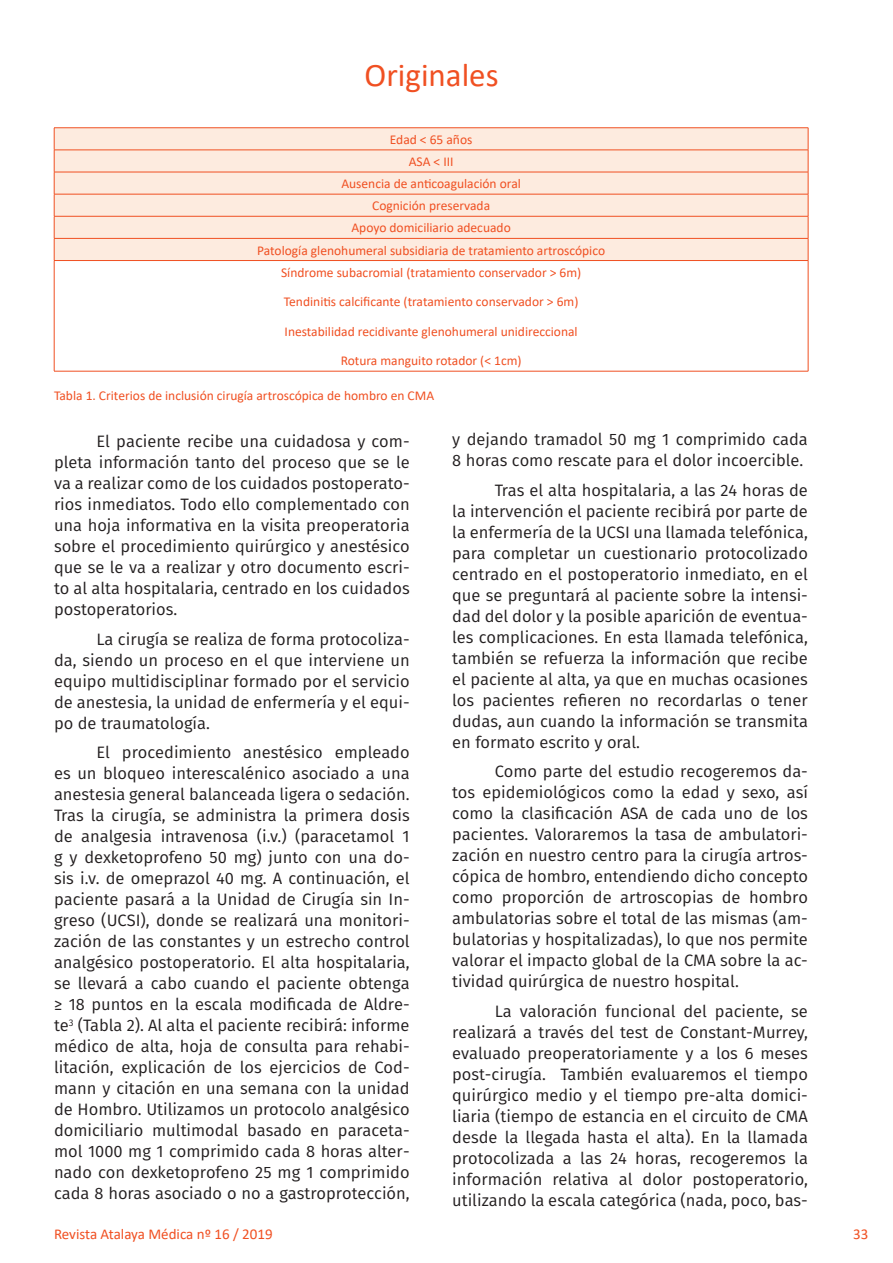
<style>
.page{position:relative;width:893px;height:1263px;background:#fff}
.page>*{position:absolute;margin:0;border:0;box-sizing:border-box;transform-origin:0 0}
.t1{font:33px "Calibri";color:#f05022}
.Texto{font:16.5px/21px "Fira Sans";color:#231f20;text-align:justify}
.t2{font:15px "Calibri";color:#f05022}
.Pie_de_imagen{font:13.5px "Calibri";color:#f05022}
</style>
<div class="page">
<div style="left:55px;top:128px;width:753px;height:132px;background:#fdebdf"></div>
<hr style="left:54px;top:127px;width:754px;height:1px;background:#f05022">
<hr style="left:54px;top:150px;width:754px;height:1px;background:#f05022">
<hr style="left:54px;top:172px;width:754px;height:1px;background:#f05022">
<hr style="left:54px;top:194px;width:754px;height:1px;background:#f05022">
<hr style="left:54px;top:216px;width:754px;height:1px;background:#f05022">
<hr style="left:54px;top:238px;width:754px;height:1px;background:#f05022">
<svg style="left:54px;top:128px;width:1px;height:132px"></svg>
<svg style="left:808px;top:128px;width:1px;height:132px"></svg>
<hr style="left:54px;top:260px;width:754px;height:1px;background:#f05022">
<hr style="left:54px;top:261px;width:1px;height:110px;background:#f05022">
<hr style="left:808px;top:261px;width:1px;height:110px;background:#f05022">
<hr style="left:54px;top:371px;width:754px;height:1px;background:#f05022">
<h1 class="t1" style="left:365px;top:52px;width:136px">Originales</h1>
<p class="Pie_de_imagen" style="left:390px;top:130px;width:84px">Edad &lt; 65 años</p>
<p class="Pie_de_imagen" style="left:409px;top:152px;width:46px">ASA &lt; III</p>
<p class="Pie_de_imagen" style="left:341px;top:174px;width:181px">Ausencia de anticoagulación oral</p>
<p class="Pie_de_imagen" style="left:372px;top:196px;width:120px">Cognición preservada</p>
<p class="Pie_de_imagen" style="left:351px;top:219px;width:161px">Apoyo domiciliario adecuado</p>
<p class="Pie_de_imagen" style="left:257px;top:241px;width:349px">Patología glenohumeral subsidiaria de tratamiento artroscópico</p>
<p class="Pie_de_imagen" style="left:281px;top:263px;width:302px">Síndrome subacromial (tratamiento conservador &gt; 6m)</p>
<p class="Pie_de_imagen" style="left:284px;top:292px;width:296px">Tendinitis calcificante (tratamiento conservador &gt; 6m)</p>
<p class="Pie_de_imagen" style="left:285px;top:322px;width:295px">Inestabilidad recidivante glenohumeral unidireccional</p>
<p class="Pie_de_imagen" style="left:341px;top:351px;width:182px">Rotura manguito rotador (&lt; 1cm)</p>
<p class="Pie_de_imagen" style="left:54px;top:386px;width:382px">Tabla 1. Criterios de inclusión cirugía artroscópica de hombro en CMA</p>
<p class="Texto" style="left:54px;top:430px;width:357px;text-indent:43px">El paciente recibe una cuidadosa y com&shy;pleta información tanto del proceso que se le va a realizar como de los cuidados postoperato&shy;rios inmediatos. Todo ello complementado con una hoja informativa en la visita preoperatoria sobre el procedimiento quirúrgico y anestésico que se le va a realizar y otro documento escri&shy;to al alta hospitalaria, centrado en los cuidados postoperatorios.</p>
<p class="Texto" style="left:54px;top:628px;width:357px;text-indent:43px">La cirugía se realiza de forma protocoliza&shy;da, siendo un proceso en el que interviene un equipo multidisciplinar formado por el servicio de anestesia, la unidad de enfermería y el equi&shy;po de traumatología.</p>
<p class="Texto" style="left:54px;top:741px;width:357px;text-indent:43px">El procedimiento anestésico empleado es un bloqueo interescalénico asociado a una anestesia general balanceada ligera o sedación.<br>Tras la cirugía, se administra la primera dosis de analgesia intravenosa (i.v.) (paracetamol 1 g y dexketoprofeno 50 mg) junto con una do&shy;sis i.v. de omeprazol 40 mg. A continuación, el paciente pasará a la Unidad de Cirugía sin In&shy;greso (UCSI), donde se realizará una monitori&shy;zación de las constantes y un estrecho control analgésico postoperatorio. El alta hospitalaria, se llevará a cabo cuando el paciente obtenga ≥ 18 puntos en la escala modificada de Aldre&shy;te<sup>3</sup> (Tabla 2). Al alta el paciente recibirá: informe médico de alta, hoja de consulta para rehabi&shy;litación, explicación de los ejercicios de Cod&shy;mann y citación en una semana con la unidad de Hombro. Utilizamos un protocolo analgésico domiciliario multimodal basado en paraceta&shy;mol 1000 mg 1 comprimido cada 8 horas alter&shy;nado con dexketoprofeno 25 mg 1 comprimido cada 8 horas asociado o no a gastroprotección,</p>
<p class="t2" style="left:54px;top:1223px;width:220px">Revista Atalaya Médica nº 16 / 2019</p>
<p class="Texto" style="left:452px;top:429px;width:357px">y dejando tramadol 50 mg 1 comprimido cada<br>8 horas como rescate para el dolor incoercible.</p>
<p class="Texto" style="left:452px;top:479px;width:357px;text-indent:43px">Tras el alta hospitalaria, a las 24 horas de la intervención el paciente recibirá por parte de la enfermería de la UCSI una llamada telefónica, para completar un cuestionario protocolizado centrado en el postoperatorio inmediato, en el que se preguntará al paciente sobre la intensi&shy;dad del dolor y la posible aparición de eventua&shy;les complicaciones. En esta llamada telefónica, también se refuerza la información que recibe el paciente al alta, ya que en muchas ocasiones los pacientes refieren no recordarlas o tener dudas, aun cuando la información se transmita en formato escrito y oral.</p>
<p class="Texto" style="left:452px;top:761px;width:357px;text-indent:43px">Como parte del estudio recogeremos da&shy;tos epidemiológicos como la edad y sexo, así como la clasificación ASA de cada uno de los pacientes. Valoraremos la tasa de ambulatori&shy;zación en nuestro centro para la cirugía artros&shy;cópica de hombro, entendiendo dicho concepto como proporción de artroscopias de hombro ambulatorias sobre el total de las mismas (am&shy;bulatorias y hospitalizadas), lo que nos permite valorar el impacto global de la CMA sobre la ac&shy;tividad quirúrgica de nuestro hospital.</p>
<p class="Texto" style="left:452px;top:1000px;width:357px;text-indent:43px">La valoración funcional del paciente, se realizará a través del test de Constant-Murrey, evaluado preoperatoriamente y a los 6 meses post-cirugía. También evaluaremos el tiempo quirúrgico medio y el tiempo pre-alta domici&shy;liaria (tiempo de estancia en el circuito de CMA desde la llegada hasta el alta). En la llamada protocolizada a las 24 horas, recogeremos la información relativa al dolor postoperatorio, utilizando la escala categórica (nada, poco, bas-</p>
<p class="t2" style="left:853px;top:1223px;width:17px">33</p>
</div>
